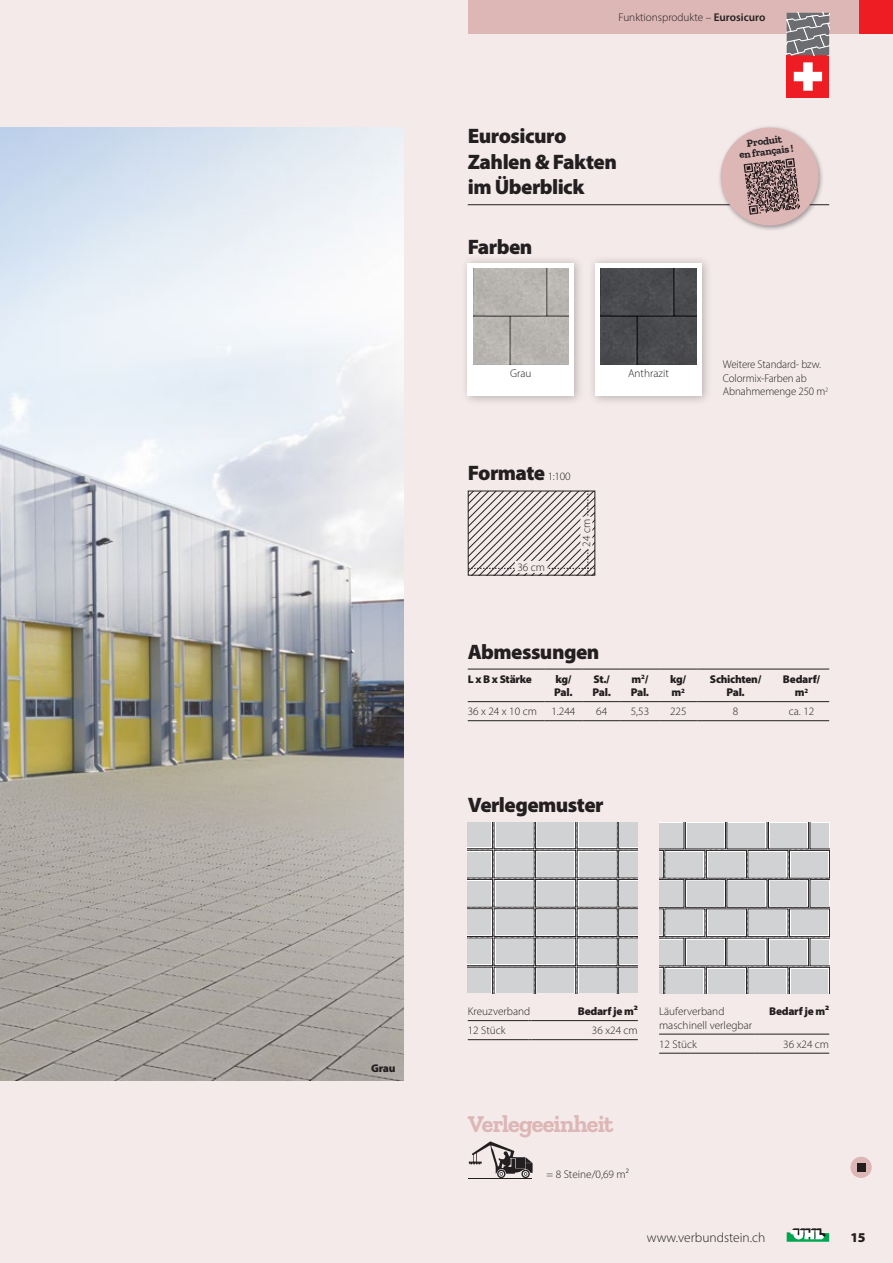
<style>
.page{position:relative;width:893px;height:1263px;background:#f4eaea}
.page>*{position:absolute;margin:0;border:0;box-sizing:border-box;transform-origin:0 0}
.t1{font:700 24px "Zilla Slab";letter-spacing:-.035em;color:#ddb6b6}
.t2{font:900 21px/25.2px "Myriad Pro";letter-spacing:-.025em;color:#231f20}
.t3{font:300 13.5px "Myriad Pro";color:#231f20}
.t4{font:900 13.5px "Myriad Pro";color:#231f20}
.t5{font:300 11.25px/13.5px "Myriad Pro";color:#231f20}
.t6{font:900 11.25px/13.5px "Myriad Pro";letter-spacing:-.025em;color:#231f20}
.t7{font:700 10.65px/10.6px "Zilla Slab";color:#231f20;text-align:center}
.s1{font-weight:600}
.s2{font-weight:300;font-size:11.25px}
</style>
<div class="page">
<div style="left:460px;top:255px;width:125px;height:151px;background:#231f20;opacity:.3"></div>
<div style="left:468px;top:263px;width:106px;height:133px;background:#fff"></div>
<img style="left:473px;top:268px;width:96px;height:96px">
<div style="left:588px;top:255px;width:125px;height:151px;background:#231f20;opacity:.3"></div>
<div style="left:595px;top:263px;width:107px;height:133px;background:#fff"></div>
<img style="left:601px;top:268px;width:95px;height:96px">
<svg style="left:468px;top:823px;width:170px;height:170px;background:#c4c4c6"></svg>
<div style="left:620px;top:969px;width:18px;height:24px;background:#d1d2d4"></div>
<svg style="left:659px;top:823px;width:171px;height:170px;background:#c3c4c5"></svg>
<div style="left:791px;top:969px;width:37px;height:24px;background:#d1d2d4"></div>
<img style="left:0;top:128px;width:404px;height:952px">
<hr style="left:469px;top:1178px;width:63px;height:1px;background:#231f20">
<svg style="left:521px;top:1170px;width:9px;height:8px"></svg>
<svg style="left:469px;top:1141px;width:64px;height:35px"></svg>
<hr style="left:468px;top:204px;width:361px;height:1px;background:#231f20">
<hr style="left:468px;top:701px;width:76px;height:1px;background:#231f20">
<hr style="left:544px;top:701px;width:39px;height:1px;background:#231f20">
<hr style="left:583px;top:701px;width:38px;height:1px;background:#231f20">
<hr style="left:621px;top:701px;width:38px;height:1px;background:#231f20">
<hr style="left:659px;top:701px;width:38px;height:1px;background:#231f20">
<hr style="left:697px;top:701px;width:77px;height:1px;background:#231f20">
<hr style="left:774px;top:701px;width:55px;height:1px;background:#231f20">
<hr style="left:468px;top:720px;width:76px;height:1px;background:#231f20">
<hr style="left:544px;top:720px;width:39px;height:1px;background:#231f20">
<hr style="left:583px;top:720px;width:38px;height:1px;background:#231f20">
<hr style="left:621px;top:720px;width:38px;height:1px;background:#231f20">
<hr style="left:659px;top:720px;width:38px;height:1px;background:#231f20">
<hr style="left:697px;top:720px;width:77px;height:1px;background:#231f20">
<hr style="left:774px;top:720px;width:55px;height:1px;background:#231f20">
<hr style="left:468px;top:669px;width:76px;height:1px;background:#231f20">
<hr style="left:544px;top:669px;width:39px;height:1px;background:#231f20">
<hr style="left:583px;top:669px;width:38px;height:1px;background:#231f20">
<hr style="left:621px;top:669px;width:38px;height:1px;background:#231f20">
<hr style="left:659px;top:669px;width:38px;height:1px;background:#231f20">
<hr style="left:697px;top:669px;width:77px;height:1px;background:#231f20">
<hr style="left:774px;top:669px;width:55px;height:1px;background:#231f20">
<hr style="left:468px;top:1020px;width:60px;height:1px;background:#231f20">
<hr style="left:531px;top:1020px;width:107px;height:1px;background:#231f20">
<hr style="left:468px;top:1039px;width:60px;height:1px;background:#231f20">
<hr style="left:531px;top:1039px;width:107px;height:1px;background:#231f20">
<hr style="left:659px;top:1034px;width:95px;height:1px;background:#231f20">
<hr style="left:754px;top:1034px;width:75px;height:1px;background:#231f20">
<hr style="left:659px;top:1053px;width:95px;height:1px;background:#231f20">
<hr style="left:754px;top:1053px;width:75px;height:1px;background:#231f20">
<svg style="left:468px;top:491px;width:127px;height:84px"></svg>
<div style="left:580px;top:517px;width:12px;height:32px;background:#f4eaea"></div>
<div style="left:718px;top:124px;width:107px;height:107px;background:#231f20;opacity:.4"></div>
<svg style="left:718px;top:125px;width:103px;height:103px"></svg>
<div style="left:468px;top:0;width:425px;height:34px;background:#ddb6b6"></div>
<svg style="left:787px;top:1228px;width:42px;height:14px"></svg>
<div style="left:859px;top:0;width:34px;height:34px;background:#ee1d23"></div>
<div style="left:787px;top:55px;width:42px;height:43px;background:#ee1d23"></div>
<svg style="left:794px;top:62px;width:28px;height:29px"></svg>
<svg style="left:787px;top:13px;width:42px;height:43px;background:#858285"></svg>
<div style="left:850px;top:1157px;width:22px;height:21px;background:#ddb6b6;border-radius:50%"></div>
<div style="left:857px;top:1163px;width:8px;height:8px;background:#231f20"></div>
<p class="t5" style="left:619px;top:11px;width:148px">Funktionsprodukte – <span class="s1">Eurosicuro</span></p>
<h2 class="t2" style="left:468px;top:123px;width:151px">Eurosicuro<br>Zahlen &amp; Fakten im Überblick</h2>
<h2 class="t2" style="left:468px;top:233px;width:66px">Farben</h2>
<p class="t5" style="left:510px;top:366px;width:23px">Grau</p>
<p class="t5" style="left:628px;top:366px;width:42px">Anthrazit</p>
<h2 class="t2" style="left:468px;top:459px;width:104px">Formate <span class="s2">1:100</span></h2>
<p class="t5" style="left:517px;top:560px;width:29px">36 cm</p>
<p class="t5" style="left:580px;top:547px;width:29px;rotate:-90deg">24 cm</p>
<p class="t7" style="left:737px;top:139px;width:56px;rotate:-7deg">Produit<br>en français !</p>
<p class="t5" style="left:723px;top:358px;width:107px">Weitere Standard- bzw.<br>Colormix-Farben ab<br>Abnahmemenge 250 m<sup>2</sup></p>
<h2 class="t2" style="left:468px;top:639px;width:133px">Abmessungen</h2>
<p class="t6" style="left:468px;top:672px;width:66px">L x B x Stärke</p>
<p class="t6" style="left:554px;top:672px;width:20px">kg/<br>Pal.</p>
<p class="t6" style="left:593px;top:672px;width:20px">St./<br>Pal.</p>
<p class="t6" style="left:631px;top:672px;width:20px">m<sup>2</sup>/<br>Pal.</p>
<p class="t6" style="left:670px;top:672px;width:18px">kg/ m<sup>2</sup></p>
<p class="t6" style="left:710px;top:672px;width:53px;text-align:center">Schichten/<br>Pal.</p>
<p class="t6" style="left:783px;top:672px;width:39px;text-align:center">Bedarf/ m<sup>2</sup></p>
<p class="t5" style="left:468px;top:705px;width:71px">36 x 24 x 10 cm</p>
<p class="t5" style="left:551px;top:705px;width:25px">1.244</p>
<p class="t5" style="left:596px;top:705px;width:12px">64</p>
<p class="t5" style="left:631px;top:705px;width:20px">5,53</p>
<p class="t5" style="left:670px;top:705px;width:18px">225</p>
<p class="t5" style="left:733px;top:705px;width:7px">8</p>
<p class="t5" style="left:789px;top:705px;width:27px">ca. 12</p>
<h2 class="t2" style="left:468px;top:791px;width:137px">Verlegemuster</h2>
<p class="t6" style="left:371px;top:1061px;width:26px">Grau</p>
<p class="t5" style="left:468px;top:1005px;width:64px">Kreuzverband</p>
<p class="t6" style="left:578px;top:1004px;width:62px">Bedarf je m²</p>
<p class="t5" style="left:468px;top:1024px;width:39px">12 Stück</p>
<p class="t5" style="left:592px;top:1024px;width:47px">36 x24 cm</p>
<p class="t5" style="left:659px;top:1005px;width:95px">Läuferverband maschinell verlegbar</p>
<p class="t6" style="left:769px;top:1004px;width:62px">Bedarf je m²</p>
<p class="t5" style="left:659px;top:1037px;width:39px">12 Stück</p>
<p class="t5" style="left:783px;top:1037px;width:47px">36 x24 cm</p>
<h1 class="t1" style="left:468px;top:1110px;width:147px">Verlegeeinheit</h1>
<p class="t5" style="left:547px;top:1168px;width:84px">= 8 Steine/0,69 m²</p>
<p class="t3" style="left:647px;top:1229px;width:120px">www.verbundstein.ch</p>
<p class="t4" style="left:850px;top:1228px;width:17px">15</p>
</div>
